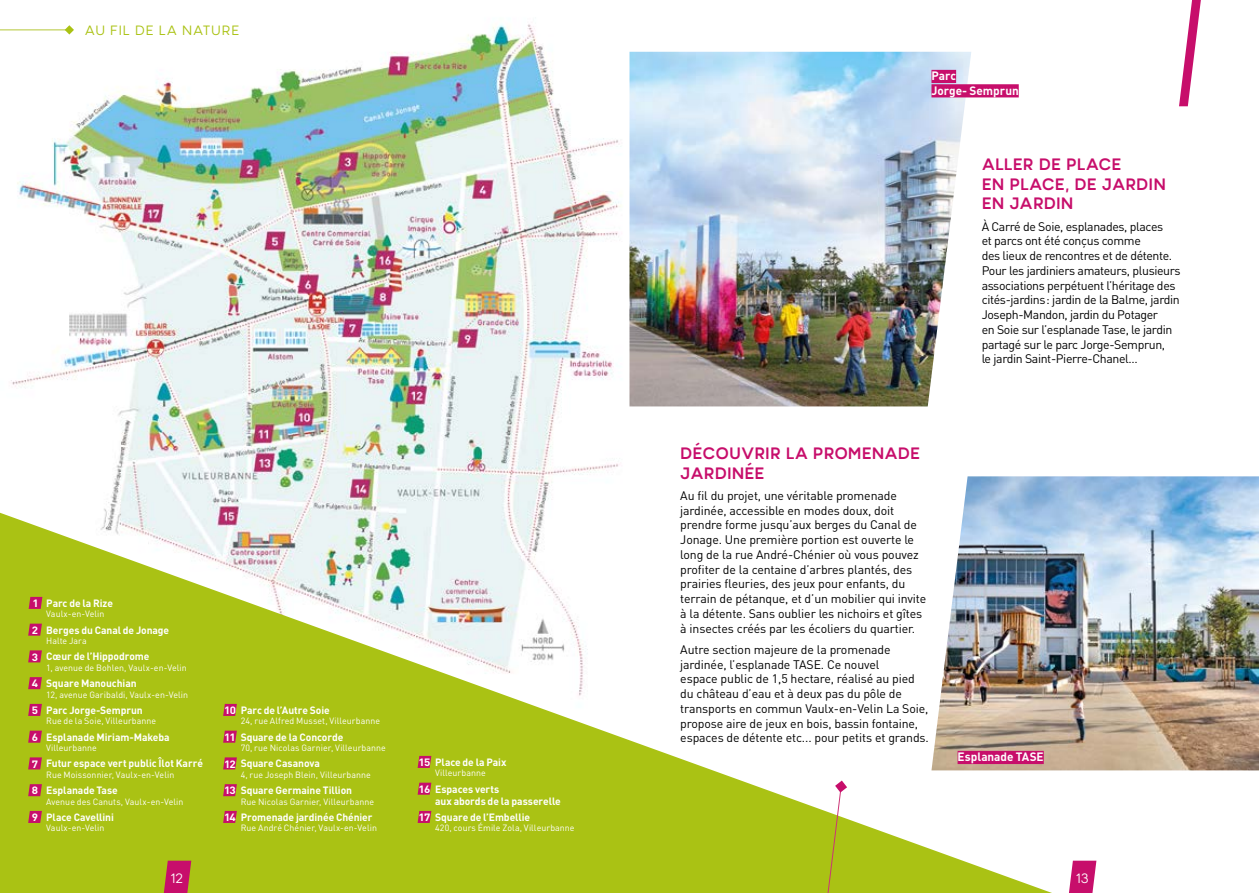
<style>
.page{position:relative;width:1259px;height:893px;background:#fff}
.page>*{position:absolute;margin:0;border:0;box-sizing:border-box;transform-origin:0 0}
.t1{font:700 16.5px/19.8px "Minimo";color:#c70e6b}
.t2{font:13.5px "Minimo";letter-spacing:.06em;color:#aac214}
.t3{font:13.5px "Minimo";color:#fff}
.t4{font:12.3px/14.7px "DIN";letter-spacing:-.01em;color:#000}
.t5{font:12.3px/14.7px "DIN";letter-spacing:-.03em;color:#000}
.t6{font:700 12px/14.4px "DIN";color:#fff}
.t7{font:700 10.5px/12px "DIN";letter-spacing:-.01em;color:#fff;scale:1.1 1}
.t8{font:9px "DIN";letter-spacing:.005em;color:#fff}
</style>
<div class="page">
<img style="left:0;top:24px;width:621px;height:489px">
<svg style="left:0;top:513px;width:1052px;height:380px;fill:#aac214"></svg>
<img style="left:629px;top:52px;width:342px;height:354px">
<svg style="left:29px;top:597px;width:13px;height:12px"></svg>
<svg style="left:28px;top:624px;width:14px;height:12px"></svg>
<div style="left:30px;top:624px;width:10px;height:11px;background:#c70e6b"></div>
<svg style="left:28px;top:650px;width:14px;height:12px"></svg>
<div style="left:30px;top:651px;width:10px;height:11px;background:#c70e6b"></div>
<svg style="left:28px;top:677px;width:14px;height:12px"></svg>
<div style="left:30px;top:678px;width:10px;height:10px;background:#c70e6b"></div>
<svg style="left:28px;top:704px;width:14px;height:12px"></svg>
<div style="left:30px;top:704px;width:10px;height:11px;background:#c70e6b"></div>
<svg style="left:28px;top:731px;width:14px;height:12px"></svg>
<div style="left:30px;top:731px;width:10px;height:11px;background:#c70e6b"></div>
<svg style="left:28px;top:757px;width:14px;height:12px"></svg>
<div style="left:30px;top:758px;width:10px;height:11px;background:#c70e6b"></div>
<svg style="left:28px;top:784px;width:14px;height:12px"></svg>
<div style="left:30px;top:785px;width:10px;height:10px;background:#c70e6b"></div>
<svg style="left:28px;top:811px;width:14px;height:12px"></svg>
<div style="left:30px;top:811px;width:10px;height:11px;background:#c70e6b"></div>
<svg style="left:223px;top:704px;width:14px;height:12px"></svg>
<svg style="left:223px;top:731px;width:14px;height:12px"></svg>
<svg style="left:223px;top:757px;width:14px;height:12px"></svg>
<svg style="left:223px;top:784px;width:14px;height:12px"></svg>
<svg style="left:223px;top:811px;width:14px;height:12px"></svg>
<svg style="left:417px;top:756px;width:14px;height:12px"></svg>
<svg style="left:417px;top:783px;width:14px;height:12px"></svg>
<svg style="left:417px;top:811px;width:14px;height:12px"></svg>
<hr style="left:0;top:30px;width:69px;height:1px;background:#b4c736">
<svg style="left:65px;top:25px;width:9px;height:10px"></svg>
<svg style="left:164px;top:861px;width:27px;height:32px"></svg>
<svg style="left:1069px;top:861px;width:27px;height:32px"></svg>
<img style="left:931px;top:476px;width:328px;height:294px">
<svg style="left:814px;top:780px;width:33px;height:113px"></svg>
<div style="left:957px;top:751px;width:86px;height:13px;background:#c70e6b"></div>
<svg style="left:1179px;top:0;width:21px;height:106px"></svg>
<div style="left:931px;top:70px;width:25px;height:13px;background:#c70e6b"></div>
<div style="left:931px;top:84px;width:87px;height:13px;background:#c70e6b"></div>
<p class="t2" style="left:85px;top:22px;width:156px">AU FIL DE LA NATURE</p>
<p class="t7" style="left:32px;top:596px;width:75px">1 Parc de la Rize</p>
<p class="t8" style="left:46px;top:608px;width:60px">Vaulx-en-Velin</p>
<p class="t7" style="left:32px;top:623px;width:126px">2 Berges du Canal de Jonage</p>
<p class="t8" style="left:46px;top:635px;width:42px">Halte Jara</p>
<p class="t7" style="left:32px;top:650px;width:108px">3 Cœur de l’Hippodrome</p>
<p class="t8" style="left:46px;top:662px;width:142px">1, avenue de Bohlen, Vaulx-en-Velin</p>
<p class="t7" style="left:32px;top:677px;width:97px">4 Square Manouchian</p>
<p class="t8" style="left:46px;top:689px;width:143px">12, avenue Garibaldi, Vaulx-en-Velin</p>
<p class="t7" style="left:32px;top:704px;width:102px">5 Parc Jorge-Semprun</p>
<p class="t8" style="left:46px;top:715px;width:112px">Rue de la Soie, Villeurbanne</p>
<p class="t7" style="left:32px;top:730px;width:127px">6 Esplanade Miriam-Makeba</p>
<p class="t8" style="left:46px;top:742px;width:52px">Villeurbanne</p>
<p class="t7" style="left:32px;top:757px;width:157px">7 Futur espace vert public Îlot Karré</p>
<p class="t8" style="left:46px;top:769px;width:130px">Rue Moissonnier, Vaulx-en-Velin</p>
<p class="t7" style="left:32px;top:784px;width:80px">8 Esplanade Tase</p>
<p class="t8" style="left:46px;top:796px;width:139px">Avenue des Canuts, Vaulx-en-Velin</p>
<p class="t7" style="left:32px;top:811px;width:76px">9 Place Cavellini</p>
<p class="t8" style="left:46px;top:822px;width:60px">Vaulx-en-Velin</p>
<p class="t7" style="left:224px;top:704px;width:98px">10 Parc de l’Autre Soie</p>
<p class="t8" style="left:241px;top:715px;width:141px">24, rue Alfred Musset, Villeurbanne</p>
<p class="t7" style="left:224px;top:730px;width:110px">11 Square de la Concorde</p>
<p class="t8" style="left:241px;top:742px;width:147px">70, rue Nicolas Garnier, Villeurbanne</p>
<p class="t7" style="left:224px;top:757px;width:89px">12 Square Casanova</p>
<p class="t8" style="left:241px;top:769px;width:132px">4, rue Joseph Blein, Villeurbanne</p>
<p class="t7" style="left:224px;top:784px;width:118px">13 Square Germaine Tillion</p>
<p class="t8" style="left:241px;top:796px;width:135px">Rue Nicolas Garnier, Villeurbanne</p>
<p class="t7" style="left:224px;top:811px;width:136px">14 Promenade jardinée Chénier</p>
<p class="t8" style="left:241px;top:822px;width:138px">Rue André Chénier, Vaulx-en-Velin</p>
<p class="t7" style="left:418px;top:756px;width:81px">15 Place de la Paix</p>
<p class="t8" style="left:435px;top:767px;width:52px">Villeurbanne</p>
<p class="t7" style="left:435px;top:782px;width:116px;text-indent:-17px">16 Espaces verts<br>aux abords de la passerelle</p>
<p class="t7" style="left:419px;top:811px;width:103px">17 Square de l’Embellie</p>
<p class="t8" style="left:435px;top:822px;width:141px">420, cours Émile Zola, Villeurbanne</p>
<p class="t6" style="left:931px;top:68px;width:89px">Parc<br>Jorge- Semprun</p>
<h1 class="t1" style="left:680px;top:443px;width:241px">DÉCOUVRIR LA PROMENADE<br>JARDINÉE</h1>
<p class="t4" style="left:680px;top:488px;width:247px">Au fil du projet, une véritable promenade jardinée, accessible en modes doux, doit prendre forme jusqu’aux berges du Canal de Jonage. Une première portion est ouverte le long de la rue André-Chénier où vous pouvez profiter de la centaine d’arbres plantés, des prairies fleuries, des jeux pour enfants, du terrain de pétanque, et d’un mobilier qui invite à la détente. Sans oublier les nichoirs et gîtes à insectes créés par les écoliers du quartier.</p>
<p class="t4" style="left:680px;top:642px;width:250px">Autre section majeure de la promenade jardinée, l’esplanade TASE. Ce nouvel<br>espace public de 1,5 hectare, réalisé au pied du château d’eau et à deux pas du pôle de transports en commun Vaulx-en-Velin La Soie, propose aire de jeux en bois, bassin fontaine, espaces de détente etc... pour petits et grands.</p>
<h1 class="t1" style="left:981px;top:154px;width:186px">ALLER DE PLACE<br>EN PLACE, DE JARDIN<br>EN JARDIN</h1>
<p class="t5" style="left:981px;top:219px;width:200px">À Carré de Soie, esplanades, places<br>et parcs ont été conçus comme<br>des lieux de rencontres et de détente.<br>Pour les jardiniers amateurs, plusieurs associations perpétuent l’héritage des cités-jardins: jardin de la Balme, jardin Joseph-Mandon, jardin du Potager<br>en Soie sur l’esplanade Tase, le jardin partagé sur le parc Jorge-Semprun,<br>le jardin Saint-Pierre-Chanel…</p>
<p class="t6" style="left:957px;top:749px;width:88px">Esplanade TASE</p>
<p class="t3" style="left:171px;top:870px;width:13px">12</p>
<p class="t3" style="left:1076px;top:870px;width:14px">13</p>
</div>
